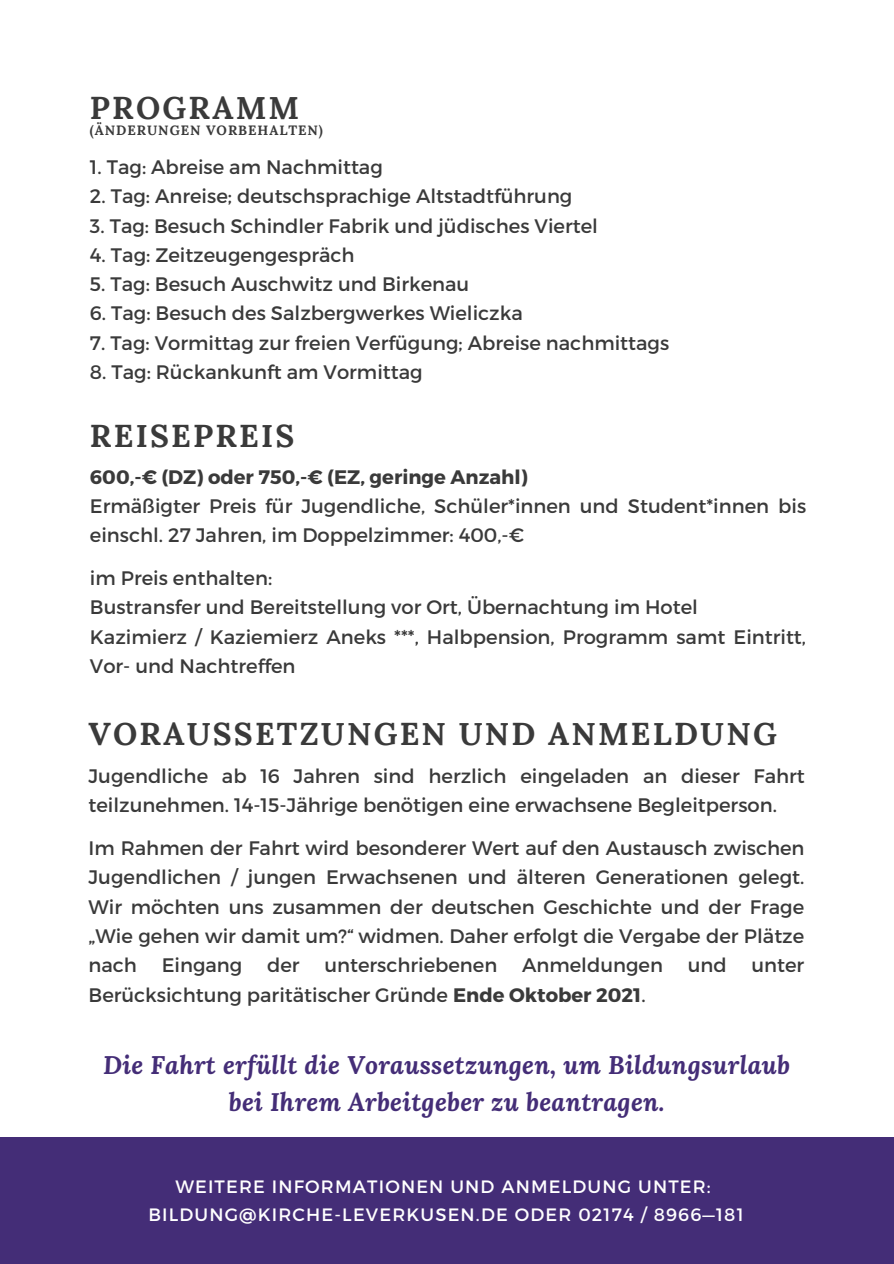
<style>
.page{position:relative;width:894px;height:1264px;background:#fff}
.page>*{position:absolute;margin:0;border:0;box-sizing:border-box;transform-origin:0 0}
.t1{font:700 31.5px "Lora";letter-spacing:.07em;color:#3a3a3a}
.t2{font:italic 700 25.35px/37.2px "Lora";letter-spacing:.01em;color:#442d77;text-align:center}
.t3{font:19.5px/29.2px "Montserrat";color:#3a3a3a}
.t4{font:700 19.5px "Montserrat";color:#3a3a3a}
.t5{font:17.85px "Montserrat";letter-spacing:.065em;color:#fff}
.t6{font:700 13.5px "Lora";letter-spacing:.07em;color:#3a3a3a}
.s1{font-weight:700}
</style>
<div class="page">
<div style="left:0;top:1137px;width:893px;height:126px;background:#442d77"></div>
<p class="t1" style="left:90px;top:87px;width:211px">PROGRAMM</p>
<p class="t6" style="left:90px;top:121px;width:234px">(ÄNDERUNGEN VORBEHALTEN)</p>
<p class="t3" style="left:90px;top:151px;width:294px">1. Tag: Abreise am Nachmittag</p>
<p class="t3" style="left:90px;top:181px;width:484px">2. Tag: Anreise; deutschsprachige Altstadtführung</p>
<p class="t3" style="left:90px;top:210px;width:509px">3. Tag: Besuch Schindler Fabrik und jüdisches Viertel</p>
<p class="t3" style="left:90px;top:239px;width:266px">4. Tag: Zeitzeugengespräch</p>
<p class="t3" style="left:90px;top:268px;width:381px">5. Tag: Besuch Auschwitz und Birkenau</p>
<p class="t3" style="left:90px;top:298px;width:434px">6. Tag: Besuch des Salzbergwerkes Wieliczka</p>
<p class="t3" style="left:90px;top:327px;width:580px">7. Tag: Vormittag zur freien Verfügung; Abreise nachmittags</p>
<p class="t3" style="left:90px;top:356px;width:334px">8. Tag: Rückankunft am Vormittag</p>
<p class="t1" style="left:90px;top:415px;width:206px">REISEPREIS</p>
<p class="t4" style="left:90px;top:464px;width:439px">600,-€ (DZ) oder 750,-€ (EZ, geringe Anzahl)</p>
<p class="t3" style="left:90px;top:490px;width:717px">Ermäßigter Preis für Jugendliche, Schüler*innen und Student*innen bis einschl. 27 Jahren, im Doppelzimmer: 400,-€</p>
<p class="t3" style="left:90px;top:562px;width:184px">im Preis enthalten:</p>
<p class="t3" style="left:90px;top:592px;width:609px">Bustransfer und Bereitstellung vor Ort, Übernachtung im Hotel</p>
<p class="t3" style="left:90px;top:621px;width:717px">Kazimierz / Kaziemierz Aneks ***, Halbpension, Programm samt Eintritt,<br>Vor- und Nachtreffen</p>
<p class="t1" style="left:88px;top:713px;width:689px">VORAUSSETZUNGEN UND ANMELDUNG</p>
<p class="t3" style="left:88px;top:760px;width:717px">Jugendliche ab 16 Jahren sind herzlich eingeladen an dieser Fahrt teilzunehmen. 14-15-Jährige benötigen eine erwachsene Begleitperson.</p>
<p class="t3" style="left:88px;top:832px;width:717px;text-align:justify">Im Rahmen der Fahrt wird besonderer Wert auf den Austausch zwischen Jugendlichen / jungen Erwachsenen und älteren Generationen gelegt.<br>Wir möchten uns zusammen der deutschen Geschichte und der Frage „Wie gehen wir damit um?“ widmen. Daher erfolgt die Vergabe der Plätze nach</p>
<p class="t3" style="left:162px;top:949px;width:82px">Eingang</p>
<p class="t3" style="left:267px;top:949px;width:34px">der</p>
<p class="t3" style="left:324px;top:949px;width:174px">unterschriebenen</p>
<p class="t3" style="left:522px;top:949px;width:142px">Anmeldungen</p>
<p class="t3" style="left:687px;top:949px;width:40px">und</p>
<p class="t3" style="left:751px;top:949px;width:54px">unter</p>
<p class="t3" style="left:88px;top:979px;width:558px">Berücksichtung paritätischer Gründe <span class="s1">Ende Oktober 2021</span>.</p>
<p class="t2" style="left:103px;top:1045px;width:688px">Die Fahrt erfüllt die Voraussetzungen, um Bildungsurlaub bei Ihrem Arbeitgeber zu beantragen.</p>
<p class="t5" style="left:175px;top:1174px;width:536px">WEITERE INFORMATIONEN UND ANMELDUNG UNTER:</p>
<p class="t5" style="left:148px;top:1202px;width:596px">BILDUNG@KIRCHE-LEVERKUSEN.DE ODER 02174 / 8966—181</p>
</div>
